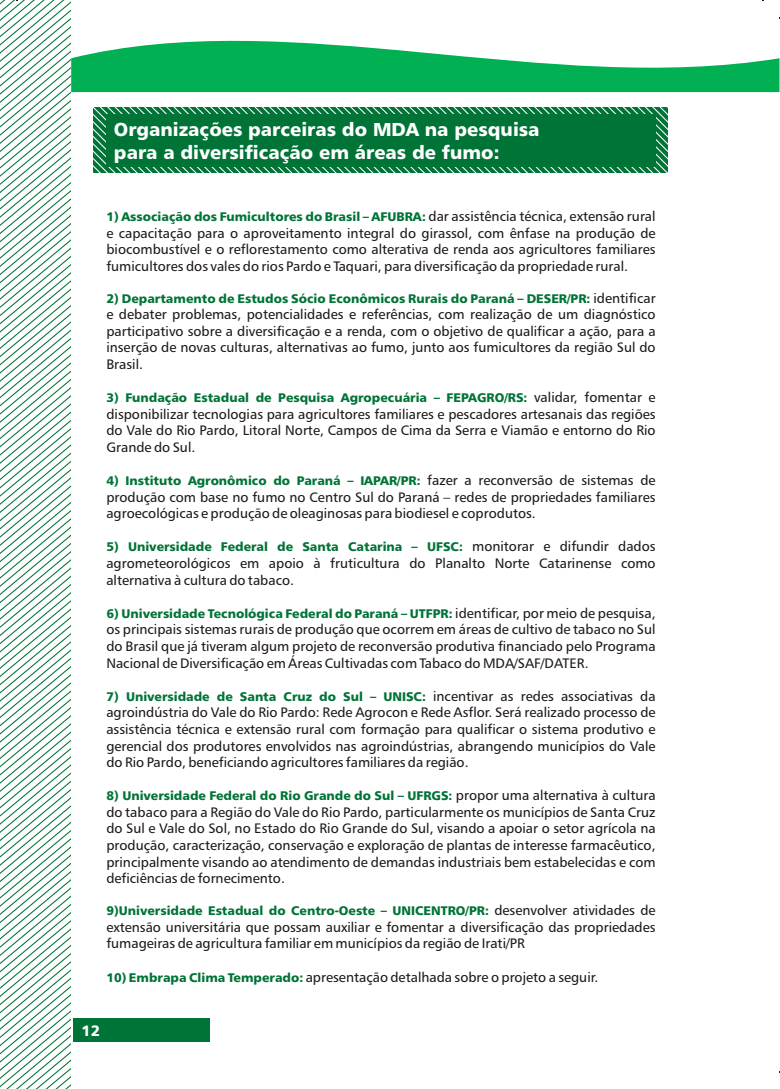
<style>
.page{position:relative;width:780px;height:1089px;background:#fff}
.page>*{position:absolute;margin:0;border:0;box-sizing:border-box;transform-origin:0 0}
.t1{font:18.75px/23px "Humnst 777 Blk BT";color:#fff}
.t2{font:15px "Humnst 777 Blk BT";color:#fff}
.t3{font:13.75px/16.6px "Humnst 777 BT";color:#1f1a17;text-align:justify}
.t4{font:12.5px "Humnst 777 Blk BT";color:#007336}
.s1{font-family:"Humnst 777 BT";font-size:13.75px;color:#1f1a17}
.s2{font-family:"Humnst 777 Blk BT";font-size:12.5px;color:#007336}
</style>
<div class="page">
<svg style="left:93px;top:107px;width:575px;height:66px;background:#318d5c"></svg>
<div style="left:106px;top:114px;width:550px;height:52px;background:#007336"></div>
<svg style="left:0;top:615px;width:71px;height:474px"></svg>
<svg style="left:71px;top:40px;width:709px;height:53px;fill:#00b052"></svg>
<svg style="left:0;top:0;width:71px;height:477px"></svg>
<div style="left:73px;top:1018px;width:137px;height:24px;background:#007336"></div>
<h1 class="t1" style="left:114px;top:120px;width:427px">Organizações parceiras do MDA na pesquisa para a diversificação em áreas de fumo:</h1>
<p class="t4" style="left:106px;top:211px;width:551px">1) Associação dos Fumicultores do Brasil – AFUBRA: <span class="s1">dar assistência técnica, extensão rural</span></p>
<p class="t3" style="left:106px;top:226px;width:551px">e capacitação para o aproveitamento integral do girassol, com ênfase na produção de biocombustível e o reflorestamento como alterativa de renda aos agricultores familiares fumicultores dos vales do rios Pardo e Taquari, para diversificação da propriedade rural.</p>
<p class="t4" style="left:106px;top:293px;width:551px">2) Departamento de Estudos Sócio Econômicos Rurais do Paraná – DESER/PR: <span class="s1">identificar</span></p>
<p class="t3" style="left:106px;top:307px;width:551px">e debater problemas, potencialidades e referências, com realização de um diagnóstico participativo sobre a diversificação e a renda, com o objetivo de qualificar a ação, para a inserção de novas culturas, alternativas ao fumo, junto aos fumicultores da região Sul do Brasil.</p>
<p class="t3" style="left:106px;top:390px;width:551px;text-indent:428px">validar, fomentar e disponibilizar tecnologias para agricultores familiares e pescadores artesanais das regiões do Vale do Rio Pardo, Litoral Norte, Campos de Cima da Serra e Viamão e entorno do Rio Grande do Sul.</p>
<p class="t3" style="left:106px;top:473px;width:551px;text-indent:321px">fazer a reconversão de sistemas de produção com base no fumo no Centro Sul do Paraná – redes de propriedades familiares agroecológicas e produção de oleaginosas para biodiesel e coprodutos.</p>
<p class="t3" style="left:106px;top:539px;width:551px;text-indent:366px">monitorar e difundir dados agrometeorológicos em apoio à fruticultura do Planalto Norte Catarinense como alternativa à cultura do tabaco.</p>
<p class="t4" style="left:106px;top:608px;width:551px">6) Universidade Tecnológica Federal do Paraná – UTFPR: <span class="s1">identificar, por meio de pesquisa,</span></p>
<p class="t3" style="left:106px;top:622px;width:551px">os principais sistemas rurais de produção que ocorrem em áreas de cultivo de tabaco no Sul do Brasil que já tiveram algum projeto de reconversão produtiva financiado pelo Programa Nacional de Diversificação em Áreas Cultivadas com Tabaco do MDA/SAF/DATER.</p>
<p class="t3" style="left:106px;top:689px;width:551px;text-indent:327px">incentivar as redes associativas da agroindústria do Vale do Rio Pardo: Rede Agrocon e Rede Asflor. Será realizado processo de assistência técnica e extensão rural com formação para qualificar o sistema produtivo e gerencial dos produtores envolvidos nas agroindústrias, abrangendo municípios do Vale do Rio Pardo, beneficiando agricultores familiares da região.</p>
<p class="t4" style="left:106px;top:791px;width:551px">8) Universidade Federal do Rio Grande do Sul – UFRGS: <span class="s1">propor uma alternativa à cultura</span></p>
<p class="t3" style="left:106px;top:805px;width:551px">do tabaco para a Região do Vale do Rio Pardo, particularmente os municípios de Santa Cruz do Sul e Vale do Sol, no Estado do Rio Grande do Sul, visando a apoiar o setor agrícola na produção, caracterização, conservação e exploração de plantas de interesse farmacêutico, principalmente visando ao atendimento de demandas industriais bem estabelecidas e com deficiências de fornecimento.</p>
<p class="t4" style="left:106px;top:905px;width:551px">9)Universidade Estadual do Centro-Oeste – UNICENTRO/PR: <span class="s1">desenvolver atividades de</span></p>
<p class="t3" style="left:106px;top:920px;width:551px">extensão universitária que possam auxiliar e fomentar a diversificação das propriedades fumageiras de agricultura familiar em municípios da região de Irati/PR</p>
<p class="t3" style="left:106px;top:969px;width:494px"><span class="s2">10) Embrapa Clima Temperado:</span> apresentação detalhada sobre o projeto a seguir.</p>
<p class="t4" style="left:106px;top:393px;width:423px">3) Fundação Estadual de Pesquisa Agropecuária – FEPAGRO/RS:</p>
<p class="t4" style="left:106px;top:476px;width:316px">4) Instituto Agronômico do Paraná – IAPAR/PR:</p>
<p class="t4" style="left:106px;top:542px;width:358px">5) Universidade Federal de Santa Catarina – UFSC:</p>
<p class="t4" style="left:106px;top:691px;width:321px">7) Universidade de Santa Cruz do Sul – UNISC:</p>
<p class="t2" style="left:81px;top:1024px;width:20px">12</p>
</div>
